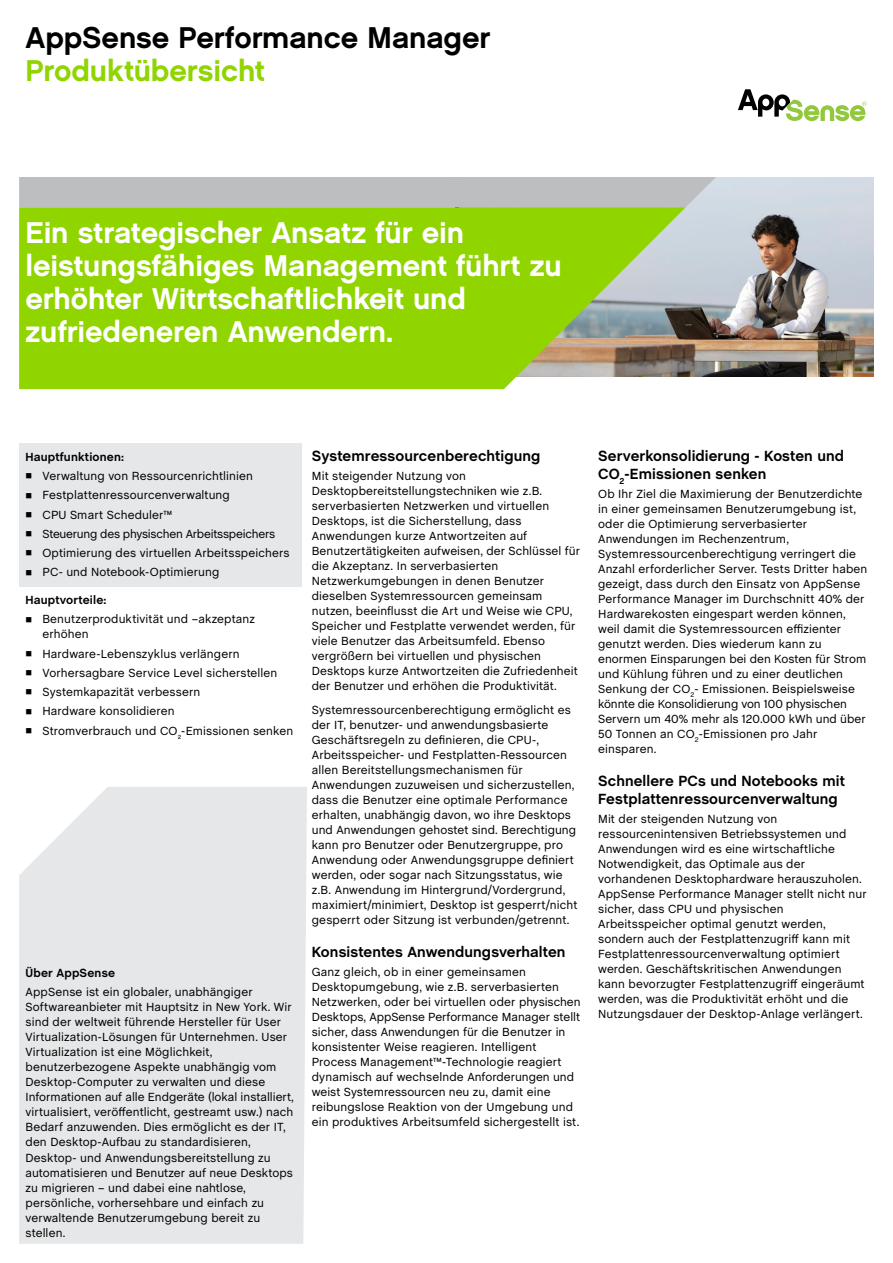
<style>
.page{position:relative;width:893px;height:1263px;background:#fff}
.page>*{position:absolute;margin:0;border:0;box-sizing:border-box;transform-origin:0 0}
.t1{font:30px/33px "Chalet New York Nineteen Sixty";letter-spacing:-.005em;color:#fff}
.t2{font:30px "Chalet New York Nineteen Sixty";letter-spacing:-.005em;color:#000}
.t3{font:30px "Chalet New York Nineteen Sixty";letter-spacing:-.005em;color:#90d400}
.t4{font:700 15px/18px "Chalet";letter-spacing:.005em;color:#000}
.t5{font:12px/15px "Chalet";letter-spacing:.01em;color:#000}
.t6{font:700 12px "Chalet";letter-spacing:.015em;color:#000}
.t7{font:12px "Chalet";letter-spacing:-.02em;color:#000}
</style>
<div class="page">
<svg style="left:738px;top:89px;width:128px;height:32px"></svg>
<img style="left:686px;top:177px;width:188px;height:199px">
<div style="left:19px;top:177px;width:697px;height:30px;background:#bcbec0"></div>
<svg style="left:19px;top:207px;width:667px;height:182px;background:#94ce17"></svg>
<div style="left:19px;top:443px;width:282px;height:144px;background:#e6e7e8"></div>
<div style="left:19px;top:787px;width:288px;height:457px;background:#e6e7e8"></div>
<h1 class="t2" style="left:26px;top:19px;width:466px">AppSense Performance Manager</h1>
<h1 class="t3" style="left:26px;top:52px;width:241px">Produktübersicht</h1>
<h1 class="t1" style="left:26px;top:215px;width:538px">Ein strategischer Ansatz für ein leistungsfähiges Management führt zu erhöhter Witrtschaftlichkeit und zufriedeneren Anwendern.</h1>
<p class="t6" style="left:25px;top:450px;width:100px">Hauptfunktionen:</p>
<p class="t5" style="left:25px;top:469px;width:229px">■ Verwaltung von Ressourcenrichtlinien</p>
<p class="t5" style="left:25px;top:488px;width:206px">■ Festplattenressourcenverwaltung</p>
<p class="t5" style="left:25px;top:507px;width:148px">■ CPU Smart Scheduler™</p>
<p class="t7" style="left:25px;top:527px;width:251px">■ Steuerung des physischen Arbeitsspeichers</p>
<p class="t5" style="left:25px;top:546px;width:266px">■ Optimierung des virtuellen Arbeitsspeichers</p>
<p class="t5" style="left:25px;top:565px;width:195px">■ PC- und Notebook-Optimierung</p>
<p class="t6" style="left:25px;top:593px;width:83px">Hauptvorteile:</p>
<p class="t5" style="left:42px;top:612px;width:214px;text-indent:-17px">■ Benutzerproduktivität und –akzeptanz erhöhen</p>
<p class="t5" style="left:25px;top:646px;width:216px">■ Hardware-Lebenszyklus verlängern</p>
<p class="t5" style="left:25px;top:665px;width:254px">■ Vorhersagbare Service Level sicherstellen</p>
<p class="t5" style="left:25px;top:685px;width:176px">■ Systemkapazität verbessern</p>
<p class="t5" style="left:25px;top:704px;width:151px">■ Hardware konsolidieren</p>
<p class="t5" style="left:25px;top:723px;width:269px">■ Stromverbrauch und CO<sub>2</sub>-Emissionen senken</p>
<p class="t6" style="left:26px;top:966px;width:91px">Über AppSense</p>
<p class="t5" style="left:26px;top:985px;width:270px">AppSense ist ein globaler, unabhängiger Softwareanbieter mit Hauptsitz in New York. Wir sind der weltweit führende Hersteller für User Virtualization-Lösungen für Unternehmen. User Virtualization ist eine Möglichkeit, benutzerbezogene Aspekte unabhängig vom Desktop-Computer zu verwalten und diese Informationen auf alle Endgeräte (lokal installiert, virtualisiert, veröffentlicht, gestreamt usw.) nach Bedarf anzuwenden. Dies ermöglicht es der IT, den Desktop-Aufbau zu standardisieren, Desktop- und Anwendungsbereitstellung zu automatisieren und Benutzer auf neue Desktops zu migrieren – und dabei eine nahtlose, persönliche, vorhersehbare und einfach zu verwaltende Benutzerumgebung bereit zu stellen.</p>
<p class="t4" style="left:312px;top:448px;width:230px">Systemressourcenberechtigung</p>
<p class="t5" style="left:312px;top:469px;width:270px">Mit steigender Nutzung von Desktopbereitstellungstechniken wie z.B. serverbasierten Netzwerken und virtuellen Desktops, ist die Sicherstellung, dass Anwendungen kurze Antwortzeiten auf Benutzertätigkeiten aufweisen, der Schlüssel für die Akzeptanz. In serverbasierten Netzwerkumgebungen in denen Benutzer dieselben Systemressourcen gemeinsam nutzen, beeinflusst die Art und Weise wie CPU, Speicher und Festplatte verwendet werden, für viele Benutzer das Arbeitsumfeld. Ebenso vergrößern bei virtuellen und physischen Desktops kurze Antwortzeiten die Zufriedenheit der Benutzer und erhöhen die Produktivität.</p>
<p class="t5" style="left:312px;top:702px;width:267px">Systemressourcenberechtigung ermöglicht es der IT, benutzer- und anwendungsbasierte Geschäftsregeln zu definieren, die CPU-, Arbeitsspeicher- und Festplatten-Ressourcen allen Bereitstellungsmechanismen für Anwendungen zuzuweisen und sicherzustellen, dass die Benutzer eine optimale Performance erhalten, unabhängig davon, wo ihre Desktops und Anwendungen gehostet sind. Berechtigung kann pro Benutzer oder Benutzergruppe, pro Anwendung oder Anwendungsgruppe definiert werden, oder sogar nach Sitzungsstatus, wie z.B. Anwendung im Hintergrund/Vordergrund, maximiert/minimiert, Desktop ist gesperrt/nicht gesperrt oder Sitzung ist verbunden/getrennt.</p>
<p class="t4" style="left:312px;top:943px;width:255px">Konsistentes Anwendungsverhalten</p>
<p class="t5" style="left:312px;top:964px;width:270px">Ganz gleich, ob in einer gemeinsamen Desktopumgebung, wie z.B. serverbasierten Netzwerken, oder bei virtuellen oder physischen Desktops, AppSense Performance Manager stellt sicher, dass Anwendungen für die Benutzer in konsistenter Weise reagieren. Intelligent Process Management™-Technologie reagiert dynamisch auf wechselnde Anforderungen und weist Systemressourcen neu zu, damit eine reibungslose Reaktion von der Umgebung und ein produktives Arbeitsumfeld sichergestellt ist.</p>
<p class="t4" style="left:598px;top:448px;width:247px">Serverkonsolidierung - Kosten und<br>CO<sub>2</sub>-Emissionen senken</p>
<p class="t5" style="left:598px;top:487px;width:271px">Ob Ihr Ziel die Maximierung der Benutzerdichte in einer gemeinsamen Benutzerumgebung ist, oder die Optimierung serverbasierter Anwendungen im Rechenzentrum, Systemressourcenberechtigung verringert die Anzahl erforderlicher Server. Tests Dritter haben gezeigt, dass durch den Einsatz von AppSense Performance Manager im Durchschnitt 40% der Hardwarekosten eingespart werden können, weil damit die Systemressourcen effizienter genutzt werden. Dies wiederum kann zu enormen Einsparungen bei den Kosten für Strom und Kühlung führen und zu einer deutlichen Senkung der CO<sub>2</sub>- Emissionen. Beispielsweise könnte die Konsolidierung von 100 physischen Servern um 40% mehr als 120.000 kWh und über 50 Tonnen an CO<sub>2</sub>-Emissionen pro Jahr einsparen.</p>
<p class="t4" style="left:598px;top:773px;width:248px">Schnellere PCs und Notebooks mit<br>Festplattenressourcenverwaltung</p>
<p class="t5" style="left:598px;top:812px;width:270px">Mit der steigenden Nutzung von ressourcenintensiven Betriebssystemen und Anwendungen wird es eine wirtschaftliche Notwendigkeit, das Optimale aus der vorhandenen Desktophardware herauszuholen.<br>AppSense Performance Manager stellt nicht nur sicher, dass CPU und physischen Arbeitsspeicher optimal genutzt werden, sondern auch der Festplattenzugriff kann mit Festplattenressourcenverwaltung optimiert werden. Geschäftskritischen Anwendungen kann bevorzugter Festplattenzugriff eingeräumt werden, was die Produktivität erhöht und die Nutzungsdauer der Desktop-Anlage verlängert.</p>
</div>
